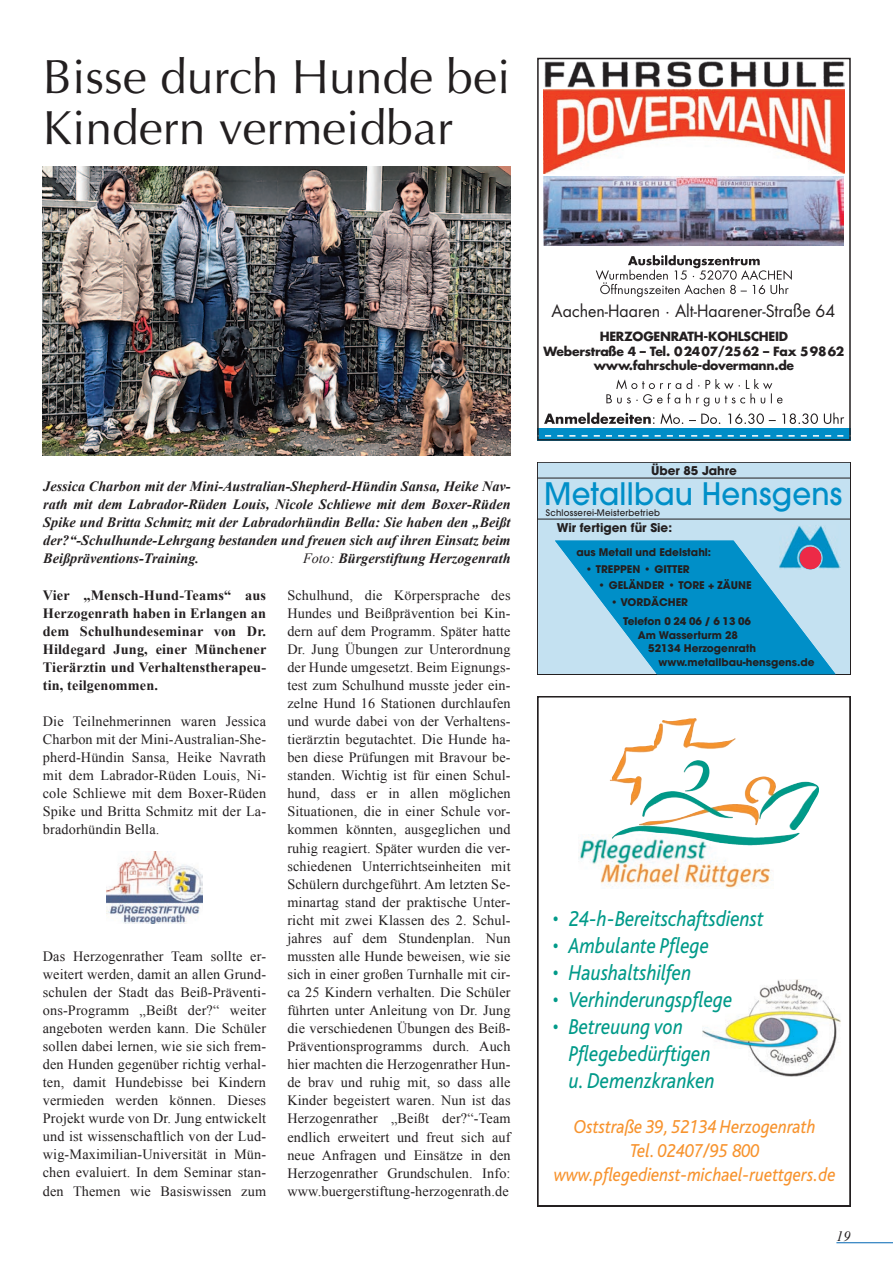
<style>
.page{position:relative;width:893px;height:1264px;background:#fff}
.page>*{position:absolute;margin:0;border:0;box-sizing:border-box;transform-origin:0 0}
.t1{font:48px/51px "Optima LT Std";color:#231f20}
.t2{font:500 30.75px "Avant Garde";letter-spacing:.01em;color:#008fc8;scale:.95 1}
.t3{font:italic 22.5px/27px "Bliss";color:#009a89;scale:.88 1}
.t4{font:italic 19.5px/24px "Bliss";color:#f7932e;text-align:center;scale:.9 1}
.t5{font:16.5px "Futura CE";color:#231f20}
.t6{font:14.25px/18px "Times New Roman";letter-spacing:.01em;color:#231f20;text-align:justify}
.t7{font:italic 700 14.25px/18px "Times New Roman";color:#231f20;text-align:justify}
.t8{font:700 14.25px/18px "Times New Roman";letter-spacing:.01em;color:#231f20;text-align:justify}
.t9{font:italic 14.25px "Times New Roman";color:#231f20}
.t10{font:700 12.3px/14.9px "Futura LT";letter-spacing:-.02em;color:#231f20;text-align:center}
.t11{font:700 12px "Avant Garde";color:#231f20}
.t12{font:700 10.5px/19.5px "Avant Garde";color:#231f20}
.t13{font:500 9px "Avant Garde";letter-spacing:.03em;color:#231f20;scale:.95 1}
.s1{font-weight:400}
</style>
<div class="page">
<hr style="left:836px;top:1242px;width:57px;height:1px;background:#0166b3">
<img style="left:43px;top:166px;width:467px;height:289px">
<img style="left:107px;top:851px;width:95px;height:72px">
<svg style="left:537px;top:696px;width:314px;height:510px"></svg>
<img style="left:661px;top:718px;width:75px;height:31px">
<img style="left:544px;top:176px;width:299px;height:69px">
<img style="left:544px;top:62px;width:300px;height:25px">
<img style="left:544px;top:89px;width:301px;height:84px">
<svg style="left:544px;top:255px;width:301px;height:169px"></svg>
<div style="left:537px;top:428px;width:314px;height:12px;background:#008dc7"></div>
<svg style="left:545px;top:435px;width:299px;height:1px"></svg>
<div style="left:537px;top:58px;width:314px;height:382px;border:2px solid #231f20"></div>
<div style="left:540px;top:326px;width:307px;height:52px;background:#fff"></div>
<div style="left:537px;top:462px;width:314px;height:212px;background:#c4e1f1"></div>
<div style="left:537px;top:462px;width:314px;height:212px;border:2px solid #231f20"></div>
<hr style="left:537px;top:477px;width:314px;height:1px;background:#231f20">
<hr style="left:537px;top:518px;width:314px;height:1px;background:#231f20">
<img style="left:792px;top:526px;width:49px;height:43px">
<svg style="left:555px;top:540px;width:281px;height:134px"></svg>
<h1 class="t1" style="left:43px;top:52px;width:469px">Bisse durch Hunde bei<br>Kindern vermeidbar</h1>
<p class="t5" style="left:552px;top:300px;width:285px">Aachen-Haaren · Alt-Haarener-Straße 64</p>
<p class="t10" style="left:544px;top:328px;width:302px">HERZOGENRATH-KOHLSCHEID<br>Weberstraße 4 – Tel. 02407/2562 – Fax 59862 www.fahrschule-dovermann.de</p>
<p class="t7" style="left:43px;top:477px;width:469px">Jessica Charbon mit der Mini-Australian-Shepherd-Hündin Sansa, Heike Nav&shy;rath mit dem Labrador-Rüden Louis, Nicole Schliewe mit dem Boxer-Rüden Spike und Britta Schmitz mit der Labradorhündin Bella: Sie haben den „Beißt der?“-Schulhunde-Lehrgang bestanden und freuen sich auf ihren Einsatz beim Beißpräventions-Training.</p>
<p class="t7" style="left:303px;top:549px;width:209px"><span class="s1">Foto:</span> Bürgerstiftung Herzogenrath</p>
<p class="t8" style="left:43px;top:585px;width:225px">Vier „Mensch-Hund-Teams“ aus Herzogenrath haben in Erlangen an dem Schulhundeseminar von Dr.<br>Hildegard Jung, einer Münchener Tierärztin und Verhaltenstherapeu&shy;tin, teilgenommen.</p>
<p class="t6" style="left:43px;top:712px;width:225px">Die Teilnehmerinnen waren Jessica Charbon mit der Mini-Australian-She&shy;pherd-Hündin Sansa, Heike Navrath mit dem Labrador-Rüden Louis, Ni&shy;cole Schliewe mit dem Boxer-Rüden Spike und Britta Schmitz mit der La&shy;bradorhündin Bella.</p>
<p class="t6" style="left:43px;top:946px;width:225px">Das Herzogenrather Team sollte er&shy;weitert werden, damit an allen Grund&shy;schulen der Stadt das Beiß-Präventi&shy;ons-Programm „Beißt der?“ weiter angeboten werden kann. Die Schüler sollen dabei lernen, wie sie sich frem&shy;den Hunden gegenüber richtig verhal&shy;ten, damit Hundebisse bei Kindern vermieden werden können. Dieses Projekt wurde von Dr. Jung entwickelt und ist wissenschaftlich von der Lud&shy;wig-Maximilian-Universität in Mün&shy;chen evaluiert. In dem Seminar stan&shy;den Themen wie Basiswissen zum</p>
<p class="t6" style="left:287px;top:585px;width:225px">Schulhund, die Körpersprache des Hundes und Beißprävention bei Kin&shy;dern auf dem Programm. Später hatte Dr. Jung Übungen zur Unterordnung der Hunde umgesetzt. Beim Eignungs&shy;test zum Schulhund musste jeder ein&shy;zelne Hund 16 Stationen durchlaufen und wurde dabei von der Verhaltens&shy;tierärztin begutachtet. Die Hunde ha&shy;ben diese Prüfungen mit Bravour be&shy;standen. Wichtig ist für einen Schul&shy;hund, dass er in allen möglichen Situationen, die in einer Schule vor&shy;kommen könnten, ausgeglichen und ruhig reagiert. Später wurden die ver&shy;schiedenen Unterrichtseinheiten mit Schülern durchgeführt. Am letzten Se&shy;minartag stand der praktische Unter&shy;richt mit zwei Klassen des 2. Schul&shy;jahres auf dem Stundenplan. Nun mussten alle Hunde beweisen, wie sie sich in einer großen Turnhalle mit cir&shy;ca 25 Kindern verhalten. Die Schüler führten unter Anleitung von Dr. Jung die verschiedenen Übungen des Beiß-Präventionsprogramms durch. Auch hier machten die Herzogenrather Hun&shy;de brav und ruhig mit, so dass alle Kinder begeistert waren. Nun ist das Herzogenrather „Beißt der?“-Team endlich erweitert und freut sich auf neue Anfragen und Einsätze in den Herzogenrather Grundschulen. Info: www.buergerstiftung-herzogenrath.de</p>
<p class="t11" style="left:651px;top:462px;width:87px">Über 85 Jahre</p>
<h2 class="t2" style="left:544px;top:474px;width:315px">Metallbau Hensgens</h2>
<p class="t13" style="left:546px;top:507px;width:122px">Schlosserei-Meisterbetrieb</p>
<p class="t12" style="left:576px;top:542px;width:136px">aus Metall und Edelstahl:</p>
<p class="t12" style="left:585px;top:559px;width:106px">• TREPPEN • GITTER</p>
<p class="t12" style="left:598px;top:575px;width:155px">• GELÄNDER • TORE + ZÄUNE</p>
<p class="t12" style="left:623px;top:592px;width:130px;text-indent:-13px">• VORDÄCHER<br>Telefon 0 24 06 / 6 13 06</p>
<p class="t12" style="left:638px;top:625px;width:102px">Am Wasserturm 28</p>
<p class="t12" style="left:648px;top:638px;width:109px">52134 Herzogenrath</p>
<p class="t12" style="left:658px;top:652px;width:158px">www.metallbau-hensgens.de</p>
<p class="t11" style="left:557px;top:520px;width:117px">Wir fertigen für Sie:</p>
<h3 class="t3" style="left:553px;top:906px;width:241px">• 24-h-Bereitschaftsdienst</h3>
<h3 class="t3" style="left:553px;top:933px;width:179px">• Ambulante Pflege</h3>
<h3 class="t3" style="left:553px;top:960px;width:159px">• Haushaltshilfen</h3>
<h3 class="t3" style="left:553px;top:987px;width:206px">• Verhinderungspflege</h3>
<h3 class="t3" style="left:569px;top:1014px;width:168px;text-indent:-16px">• Betreuung von<br>Pflegebedürftigen u. Demenzkranken</h3>
<h3 class="t4" style="left:554px;top:1114px;width:315px">Oststraße 39, 52134 Herzogenrath<br>Tel. 02407/95 800 www.pflegedienst-michael-ruettgers.de</h3>
<p class="t9" style="left:836px;top:1225px;width:16px">19</p>
</div>
